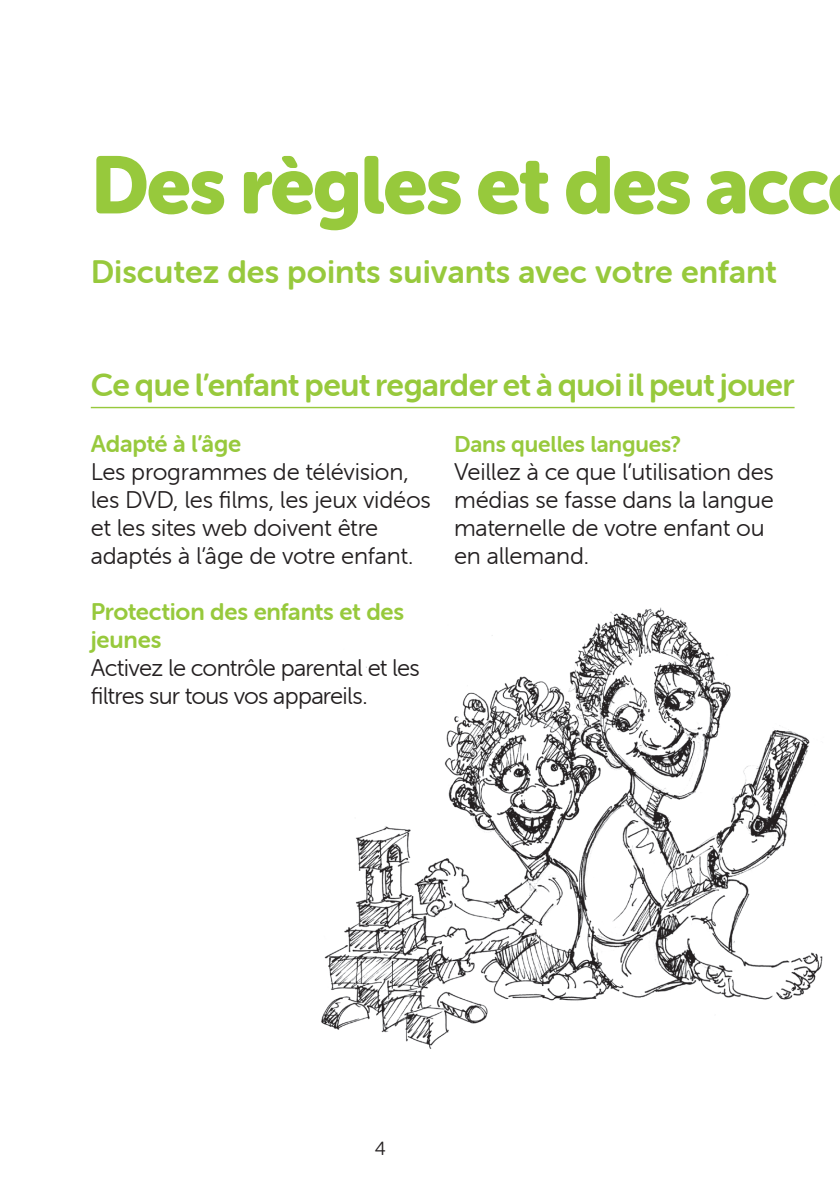
<style>
.page{position:relative;width:840px;height:1191px;background:#fff}
.page>*{position:absolute;margin:0;border:0;box-sizing:border-box;transform-origin:0 0}
.Head{font:80.4px "Museo Sans Rounded 900";letter-spacing:-.02em;color:#97c93c}
.Lead{font:32.4px "Museo Sans Rounded 700";color:#97c93c}
.Body_Head{font:32px "Museo Sans Rounded 700";letter-spacing:-.015em;color:#97c93c}
.Body{font:24px/28px "Museo Sans Rounded 300";letter-spacing:-.015em;color:#231f20}
.Body_Subhead{font:24px/28px "Museo Sans Rounded 700";letter-spacing:-.01em;color:#97c93c}
.Body_Subhead-2{font:22.8px "Museo Sans Rounded 700";letter-spacing:-.005em;color:#97c93c}
.t1{font:19px "Museo Sans Rounded 300";color:#231f20}
</style>
<div class="page">
<hr style="left:91px;top:407px;width:703px;height:1px;background:#97c93c">
<img style="left:321px;top:607px;width:502px;height:442px">
<p class="Head" style="left:91px;top:140px;width:740px">Des règles et des acc</p>
<p class="Lead" style="left:91px;top:254px;width:687px">Discutez des points suivants avec votre enfant</p>
<p class="Body_Head" style="left:91px;top:366px;width:704px">Ce que l’enfant peut regarder et à quoi il peut jouer</p>
<p class="Body_Subhead" style="left:91px;top:429px;width:152px">Adapté à l’âge</p>
<p class="Body" style="left:91px;top:457px;width:341px">Les programmes de télévision, les DVD, les films, les jeux vidéos et les sites web doivent être adaptés à l’âge de votre enfant.</p>
<p class="Body_Subhead" style="left:91px;top:597px;width:315px">Protection des enfants et des jeunes</p>
<p class="Body" style="left:91px;top:653px;width:330px">Activez le contrôle parental et les filtres sur tous vos appareils.</p>
<p class="Body_Subhead-2" style="left:454px;top:431px;width:228px">Dans quelles langues?</p>
<p class="Body" style="left:454px;top:457px;width:321px">Veillez à ce que l’utilisation des médias se fasse dans la langue maternelle de votre enfant ou en allemand.</p>
<p class="t1" style="left:374px;top:1138px;width:13px">4</p>
</div>
